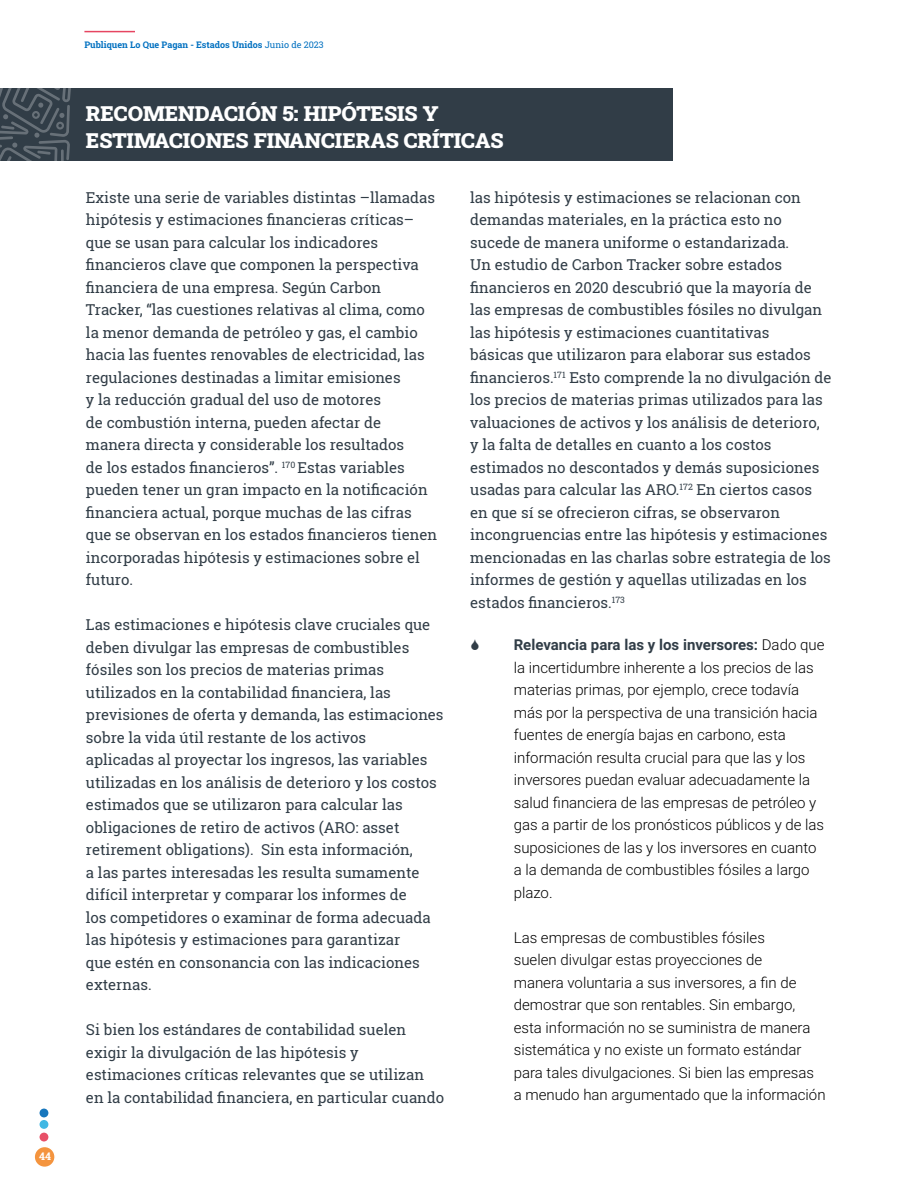
<style>
.page{position:relative;width:918px;height:1188px;background:#fff}
.page>*{position:absolute;margin:0;border:0;box-sizing:border-box;transform-origin:0 0}
.t1{font:900 21px/27px "Roboto Slab";color:#fff}
.t2{font:15px/22.5px "Roboto Slab";color:#313d47}
.t3{font:300 15px/22.5px "Roboto";color:#000}
.t4{font:700 10.5px "Roboto Slab";color:#fff}
.t5{font:700 9px "Roboto Slab";color:#0070c0}
.s1{font-weight:400}
.s2{font-weight:700;color:#313d47}
</style>
<div class="page">
<div style="left:33px;top:1146px;width:23px;height:22px;background:#f4943e;border:2px solid #fff;border-radius:50%"></div>
<div style="left:40px;top:1133px;width:8px;height:9px;background:#e85068;border-radius:50%"></div>
<hr style="left:84px;top:31px;width:51px;height:1px;background:#e64561">
<div style="left:40px;top:1120px;width:8px;height:9px;background:#41b8e3;border-radius:50%"></div>
<div style="left:40px;top:1109px;width:8px;height:8px;background:#1877bd;border-radius:50%"></div>
<div style="left:0;top:89px;width:673px;height:72px;background:#313d47"></div>
<svg style="left:0;top:88px;width:79px;height:73px"></svg>
<p class="t4" style="left:39px;top:1149px;width:13px">44</p>
<p class="t5" style="left:84px;top:39px;width:241px">Publiquen Lo Que Pagan - Estados Unidos <span class="s1">Junio de 2023</span></p>
<h1 class="t1" style="left:86px;top:99px;width:419px">RECOMENDACIÓN 5: HIPÓTESIS Y<br>ESTIMACIONES FINANCIERAS CRÍTICAS</h1>
<p class="t2" style="left:86px;top:186px;width:353px">Existe una serie de variables distintas –llamadas hipótesis y estimaciones financieras críticas– que se usan para calcular los indicadores financieros clave que componen la perspectiva financiera de una empresa. Según Carbon Tracker, “las cuestiones relativas al clima, como la menor demanda de petróleo y gas, el cambio hacia las fuentes renovables de electricidad, las regulaciones destinadas a limitar emisiones<br>y la reducción gradual del uso de motores<br>de combustión interna, pueden afectar de manera directa y considerable los resultados<br>de los estados financieros”. <sup>170</sup> Estas variables pueden tener un gran impacto en la notificación financiera actual, porque muchas de las cifras que se observan en los estados financieros tienen incorporadas hipótesis y estimaciones sobre el futuro.</p>
<p class="t2" style="left:86px;top:613px;width:359px">Las estimaciones e hipótesis clave cruciales que deben divulgar las empresas de combustibles fósiles son los precios de materias primas utilizados en la contabilidad financiera, las previsiones de oferta y demanda, las estimaciones sobre la vida útil restante de los activos<br>aplicadas al proyectar los ingresos, las variables utilizadas en los análisis de deterioro y los costos estimados que se utilizaron para calcular las obligaciones de retiro de activos (ARO: asset retirement obligations). Sin esta información,<br>a las partes interesadas les resulta sumamente difícil interpretar y comparar los informes de<br>los competidores o examinar de forma adecuada las hipótesis y estimaciones para garantizar<br>que estén en consonancia con las indicaciones externas.</p>
<p class="t2" style="left:86px;top:1018px;width:360px">Si bien los estándares de contabilidad suelen exigir la divulgación de las hipótesis y estimaciones críticas relevantes que se utilizan en la contabilidad financiera, en particular cuando</p>
<p class="t2" style="left:470px;top:186px;width:363px">las hipótesis y estimaciones se relacionan con demandas materiales, en la práctica esto no sucede de manera uniforme o estandarizada.<br>Un estudio de Carbon Tracker sobre estados financieros en 2020 descubrió que la mayoría de las empresas de combustibles fósiles no divulgan las hipótesis y estimaciones cuantitativas<br>básicas que utilizaron para elaborar sus estados financieros.<sup>171</sup> Esto comprende la no divulgación de los precios de materias primas utilizados para las valuaciones de activos y los análisis de deterioro, y la falta de detalles en cuanto a los costos estimados no descontados y demás suposiciones usadas para calcular las ARO.<sup>172</sup> En ciertos casos en que sí se ofrecieron cifras, se observaron incongruencias entre las hipótesis y estimaciones mencionadas en las charlas sobre estrategia de los informes de gestión y aquellas utilizadas en los estados financieros.<sup>173</sup></p>
<p class="t3" style="left:514px;top:633px;width:312px"><span class="s2">Relevancia para las y los inversores:</span> Dado que la incertidumbre inherente a los precios de las materias primas, por ejemplo, crece todavía más por la perspectiva de una transición hacia fuentes de energía bajas en carbono, esta información resulta crucial para que las y los inversores puedan evaluar adecuadamente la salud financiera de las empresas de petróleo y gas a partir de los pronósticos públicos y de las suposiciones de las y los inversores en cuanto a la demanda de combustibles fósiles a largo plazo.</p>
<p class="t3" style="left:514px;top:925px;width:313px">Las empresas de combustibles fósiles<br>suelen divulgar estas proyecciones de<br>manera voluntaria a sus inversores, a fin de demostrar que son rentables. Sin embargo, esta información no se suministra de manera sistemática y no existe un formato estándar para tales divulgaciones. Si bien las empresas a menudo han argumentado que la información</p>
</div>
